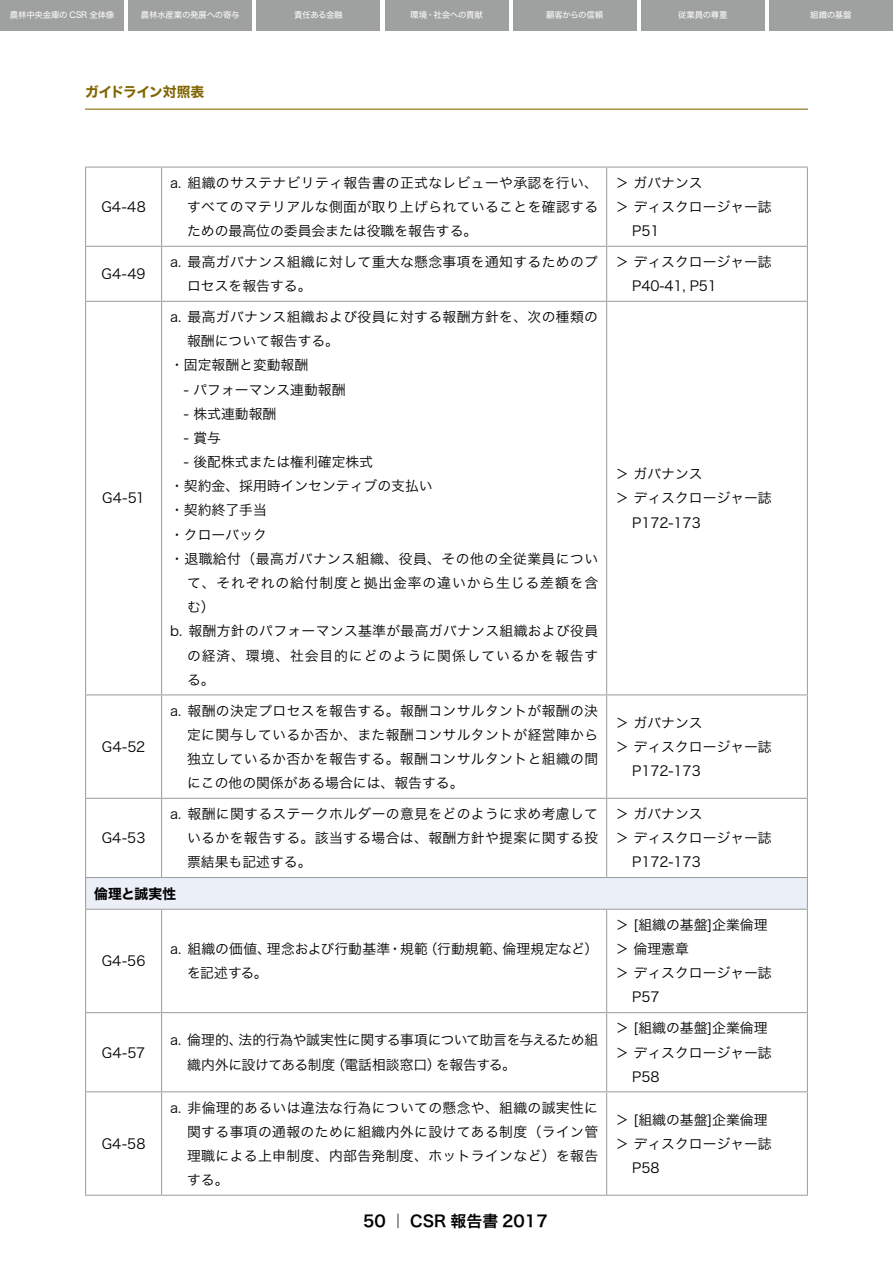
<style>
.page{position:relative;width:893px;height:1263px;background:#fff}
.page>*{position:absolute;margin:0;border:0;box-sizing:border-box;transform-origin:0 0}
.t1{font:15.9px "Hira Kaku DS W6";color:#000}
.t2{font:13.8px/24.2px "Hira Kaku DS W3";color:#000;text-align:justify}
.t3{font:13.8px/24.2px "Hira Kaku DS W3";letter-spacing:.025em;color:#000}
.t4{font:13.8px/24.2px "Hira Kaku DS W3";letter-spacing:-.03em;color:#000}
.t5{font:13.8px "Hira Kaku DS W3";letter-spacing:.065em;color:#000}
.t6{font:13.8px "Hira Kaku DS W3";letter-spacing:.035em;color:#000}
.t7{font:13.8px "Hira Kaku DS W7";letter-spacing:-.035em;color:#806600}
.t8{font:13.8px "Hira Kaku DS W7";letter-spacing:.005em;color:#000}
.t9{font:8.55px "Hiragino Sans W4";letter-spacing:-.03em;color:#fff}
</style>
<div class="page">
<div style="left:0;top:0;width:124px;height:30px;background:#9fa0a0"></div>
<div style="left:128px;top:0;width:124px;height:30px;background:#9fa0a0"></div>
<div style="left:256px;top:0;width:124px;height:30px;background:#9fa0a0"></div>
<div style="left:385px;top:0;width:123px;height:30px;background:#9fa0a0"></div>
<div style="left:513px;top:0;width:124px;height:30px;background:#9fa0a0"></div>
<div style="left:641px;top:0;width:124px;height:30px;background:#9fa0a0"></div>
<div style="left:769px;top:0;width:124px;height:30px;background:#9fa0a0"></div>
<hr style="left:85px;top:109px;width:723px;height:1px;background:#806600">
<div style="left:86px;top:877px;width:721px;height:32px;background:#eaeff8"></div>
<hr style="left:85px;top:167px;width:77px;height:1px;background:#9fa0a0">
<hr style="left:85px;top:168px;width:1px;height:78px;background:#9fa0a0">
<hr style="left:162px;top:167px;width:445px;height:1px;background:#9fa0a0">
<hr style="left:161px;top:168px;width:1px;height:78px;background:#9fa0a0">
<hr style="left:607px;top:167px;width:201px;height:1px;background:#9fa0a0">
<hr style="left:606px;top:168px;width:1px;height:78px;background:#9fa0a0">
<hr style="left:807px;top:168px;width:1px;height:78px;background:#9fa0a0">
<hr style="left:85px;top:246px;width:77px;height:1px;background:#9fa0a0">
<hr style="left:85px;top:247px;width:1px;height:54px;background:#9fa0a0">
<hr style="left:162px;top:246px;width:445px;height:1px;background:#9fa0a0">
<hr style="left:161px;top:247px;width:1px;height:54px;background:#9fa0a0">
<hr style="left:607px;top:246px;width:201px;height:1px;background:#9fa0a0">
<hr style="left:606px;top:247px;width:1px;height:54px;background:#9fa0a0">
<hr style="left:807px;top:247px;width:1px;height:54px;background:#9fa0a0">
<hr style="left:85px;top:301px;width:77px;height:1px;background:#9fa0a0">
<hr style="left:85px;top:302px;width:1px;height:392px;background:#9fa0a0">
<hr style="left:162px;top:301px;width:445px;height:1px;background:#9fa0a0">
<hr style="left:161px;top:302px;width:1px;height:392px;background:#9fa0a0">
<hr style="left:607px;top:301px;width:201px;height:1px;background:#9fa0a0">
<hr style="left:606px;top:302px;width:1px;height:392px;background:#9fa0a0">
<hr style="left:807px;top:302px;width:1px;height:392px;background:#9fa0a0">
<hr style="left:85px;top:694px;width:77px;height:1px;background:#9fa0a0">
<hr style="left:85px;top:695px;width:1px;height:103px;background:#9fa0a0">
<hr style="left:162px;top:694px;width:445px;height:1px;background:#9fa0a0">
<hr style="left:161px;top:695px;width:1px;height:103px;background:#9fa0a0">
<hr style="left:607px;top:694px;width:201px;height:1px;background:#9fa0a0">
<hr style="left:606px;top:695px;width:1px;height:103px;background:#9fa0a0">
<hr style="left:807px;top:695px;width:1px;height:103px;background:#9fa0a0">
<hr style="left:85px;top:798px;width:77px;height:1px;background:#9fa0a0">
<hr style="left:85px;top:799px;width:1px;height:78px;background:#9fa0a0">
<hr style="left:162px;top:798px;width:445px;height:1px;background:#9fa0a0">
<hr style="left:161px;top:799px;width:1px;height:78px;background:#9fa0a0">
<hr style="left:607px;top:798px;width:201px;height:1px;background:#9fa0a0">
<hr style="left:606px;top:799px;width:1px;height:78px;background:#9fa0a0">
<hr style="left:807px;top:799px;width:1px;height:78px;background:#9fa0a0">
<hr style="left:85px;top:877px;width:77px;height:1px;background:#9fa0a0">
<hr style="left:85px;top:878px;width:1px;height:31px;background:#9fa0a0">
<hr style="left:162px;top:877px;width:445px;height:1px;background:#9fa0a0">
<hr style="left:607px;top:877px;width:201px;height:1px;background:#9fa0a0">
<hr style="left:807px;top:878px;width:1px;height:31px;background:#9fa0a0">
<hr style="left:85px;top:909px;width:77px;height:1px;background:#9fa0a0">
<hr style="left:85px;top:910px;width:1px;height:102px;background:#9fa0a0">
<hr style="left:162px;top:909px;width:445px;height:1px;background:#9fa0a0">
<hr style="left:161px;top:910px;width:1px;height:102px;background:#9fa0a0">
<hr style="left:607px;top:909px;width:201px;height:1px;background:#9fa0a0">
<hr style="left:606px;top:910px;width:1px;height:102px;background:#9fa0a0">
<hr style="left:807px;top:910px;width:1px;height:102px;background:#9fa0a0">
<hr style="left:85px;top:1012px;width:77px;height:1px;background:#9fa0a0">
<hr style="left:85px;top:1013px;width:1px;height:78px;background:#9fa0a0">
<hr style="left:162px;top:1012px;width:445px;height:1px;background:#9fa0a0">
<hr style="left:161px;top:1013px;width:1px;height:78px;background:#9fa0a0">
<hr style="left:607px;top:1012px;width:201px;height:1px;background:#9fa0a0">
<hr style="left:606px;top:1013px;width:1px;height:78px;background:#9fa0a0">
<hr style="left:807px;top:1013px;width:1px;height:78px;background:#9fa0a0">
<hr style="left:85px;top:1091px;width:77px;height:1px;background:#9fa0a0">
<hr style="left:85px;top:1092px;width:1px;height:103px;background:#9fa0a0">
<hr style="left:162px;top:1091px;width:445px;height:1px;background:#9fa0a0">
<hr style="left:161px;top:1092px;width:1px;height:103px;background:#9fa0a0">
<hr style="left:607px;top:1091px;width:201px;height:1px;background:#9fa0a0">
<hr style="left:606px;top:1092px;width:1px;height:103px;background:#9fa0a0">
<hr style="left:807px;top:1092px;width:1px;height:103px;background:#9fa0a0">
<hr style="left:85px;top:1195px;width:77px;height:1px;background:#9fa0a0">
<hr style="left:162px;top:1195px;width:445px;height:1px;background:#9fa0a0">
<hr style="left:607px;top:1195px;width:201px;height:1px;background:#9fa0a0">
<p class="t9" style="left:10px;top:8px;width:106px">農林中央金庫の CSR 全体像</p>
<p class="t9" style="left:141px;top:8px;width:100px">農林水産業の発展への寄与</p>
<p class="t9" style="left:294px;top:8px;width:50px">責任ある金融</p>
<p class="t9" style="left:410px;top:8px;width:74px">環境・社会への貢献</p>
<p class="t9" style="left:546px;top:8px;width:59px">顧客からの信頼</p>
<p class="t9" style="left:678px;top:8px;width:51px">従業員の尊重</p>
<p class="t9" style="left:810px;top:8px;width:43px">組織の基盤</p>
<p class="t7" style="left:85px;top:82px;width:121px">ガイドライン対照表</p>
<p class="t2" style="left:101px;top:195px;width:46px">G4-48</p>
<p class="t2" style="left:102px;top:262px;width:46px">G4-49</p>
<p class="t2" style="left:102px;top:486px;width:44px">G4-51</p>
<p class="t2" style="left:102px;top:734px;width:45px">G4-52</p>
<p class="t2" style="left:102px;top:826px;width:45px">G4-53</p>
<p class="t2" style="left:187px;top:170px;width:413px;text-indent:-17px">a. 組織のサステナビリティ報告書の正式なレビューや承認を行い、すべてのマテリアルな側面が取り上げられていることを確認するための最高位の委員会または役職を報告する。</p>
<p class="t2" style="left:615px;top:170px;width:89px">＞ ガバナンス</p>
<p class="t2" style="left:615px;top:195px;width:158px">＞ ディスクロージャー誌</p>
<p class="t2" style="left:632px;top:219px;width:29px">P51</p>
<p class="t3" style="left:187px;top:250px;width:412px;text-indent:-17px">a. 最高ガバナンス組織に対して重大な懸念事項を通知するためのプロセスを報告する。</p>
<p class="t2" style="left:632px;top:250px;width:141px;text-indent:-17px">＞ ディスクロージャー誌<br>P40-41, P51</p>
<p class="t3" style="left:170px;top:305px;width:429px">a. 最高ガバナンス組織および役員に対する報酬方針を、次の種類の</p>
<p class="t2" style="left:187px;top:329px;width:154px">報酬について報告する。</p>
<p class="t2" style="left:170px;top:353px;width:140px">・固定報酬と変動報酬</p>
<p class="t2" style="left:170px;top:377px;width:177px">　- パフォーマンス連動報酬</p>
<p class="t2" style="left:170px;top:401px;width:108px">　- 株式連動報酬</p>
<p class="t2" style="left:170px;top:425px;width:53px">　- 賞与</p>
<p class="t2" style="left:170px;top:450px;width:205px">　- 後配株式または権利確定株式</p>
<p class="t2" style="left:170px;top:474px;width:264px">・契約金、採用時インセンティブの支払い</p>
<p class="t2" style="left:170px;top:498px;width:98px">・契約終了手当</p>
<p class="t2" style="left:170px;top:522px;width:98px">・クローバック</p>
<p class="t6" style="left:170px;top:550px;width:430px">・退職給付（最高ガバナンス組織、役員、その他の全従業員につい</p>
<p class="t5" style="left:187px;top:574px;width:413px">て、それぞれの給付制度と拠出金率の違いから生じる差額を含</p>
<p class="t2" style="left:187px;top:595px;width:29px">む）</p>
<p class="t3" style="left:170px;top:619px;width:430px">b. 報酬方針のパフォーマンス基準が最高ガバナンス組織および役員</p>
<p class="t5" style="left:187px;top:647px;width:413px">の経済、環境、社会目的にどのように関係しているかを報告す</p>
<p class="t2" style="left:187px;top:667px;width:29px">る。</p>
<p class="t2" style="left:615px;top:462px;width:89px">＞ ガバナンス</p>
<p class="t2" style="left:615px;top:486px;width:158px">＞ ディスクロージャー誌</p>
<p class="t2" style="left:632px;top:510px;width:70px">P172-173</p>
<p class="t2" style="left:187px;top:698px;width:413px;text-indent:-17px">a. 報酬の決定プロセスを報告する。報酬コンサルタントが報酬の決定に関与しているか否か、また報酬コンサルタントが経営陣から独立しているか否かを報告する。報酬コンサルタントと組織の間にこの他の関係がある場合には、報告する。</p>
<p class="t2" style="left:615px;top:710px;width:89px">＞ ガバナンス</p>
<p class="t2" style="left:615px;top:734px;width:158px">＞ ディスクロージャー誌</p>
<p class="t2" style="left:632px;top:759px;width:70px">P172-173</p>
<p class="t2" style="left:187px;top:802px;width:413px;text-indent:-17px">a. 報酬に関するステークホルダーの意見をどのように求め考慮しているかを報告する。該当する場合は、報酬方針や提案に関する投票結果も記述する。</p>
<p class="t2" style="left:615px;top:802px;width:89px">＞ ガバナンス</p>
<p class="t2" style="left:615px;top:826px;width:158px">＞ ディスクロージャー誌</p>
<p class="t2" style="left:632px;top:850px;width:70px">P172-173</p>
<p class="t8" style="left:94px;top:883px;width:84px">倫理と誠実性</p>
<p class="t2" style="left:102px;top:949px;width:45px">G4-56</p>
<p class="t2" style="left:102px;top:1040px;width:45px">G4-57</p>
<p class="t2" style="left:102px;top:1131px;width:45px">G4-58</p>
<p class="t2" style="left:187px;top:937px;width:413px;text-indent:-17px">a. 組織の価値、理念および行動基準・規範（行動規範、倫理規定など）を記述する。</p>
<p class="t4" style="left:187px;top:1028px;width:413px;text-indent:-17px">a. 倫理的、法的行為や誠実性に関する事項について助言を与えるため組織内外に設けてある制度（電話相談窓口）を報告する。</p>
<p class="t2" style="left:187px;top:1095px;width:413px;text-indent:-17px">a. 非倫理的あるいは違法な行為についての懸念や、組織の誠実性に関する事項の通報のために組織内外に設けてある制度（ライン管理職による上申制度、内部告発制度、ホットラインなど）を報告する。</p>
<p class="t1" style="left:363px;top:1210px;width:186px">50 ｜ CSR 報告書 2017</p>
<p class="t2" style="left:615px;top:912px;width:154px">＞ [組織の基盤]企業倫理</p>
<p class="t2" style="left:615px;top:937px;width:75px">＞ 倫理憲章</p>
<p class="t2" style="left:615px;top:961px;width:158px">＞ ディスクロージャー誌</p>
<p class="t2" style="left:632px;top:985px;width:29px">P57</p>
<p class="t2" style="left:615px;top:1016px;width:154px">＞ [組織の基盤]企業倫理</p>
<p class="t2" style="left:615px;top:1040px;width:158px">＞ ディスクロージャー誌</p>
<p class="t2" style="left:632px;top:1064px;width:29px">P58</p>
<p class="t2" style="left:615px;top:1107px;width:154px">＞ [組織の基盤]企業倫理</p>
<p class="t2" style="left:615px;top:1131px;width:158px">＞ ディスクロージャー誌</p>
<p class="t2" style="left:632px;top:1155px;width:29px">P58</p>
</div>
